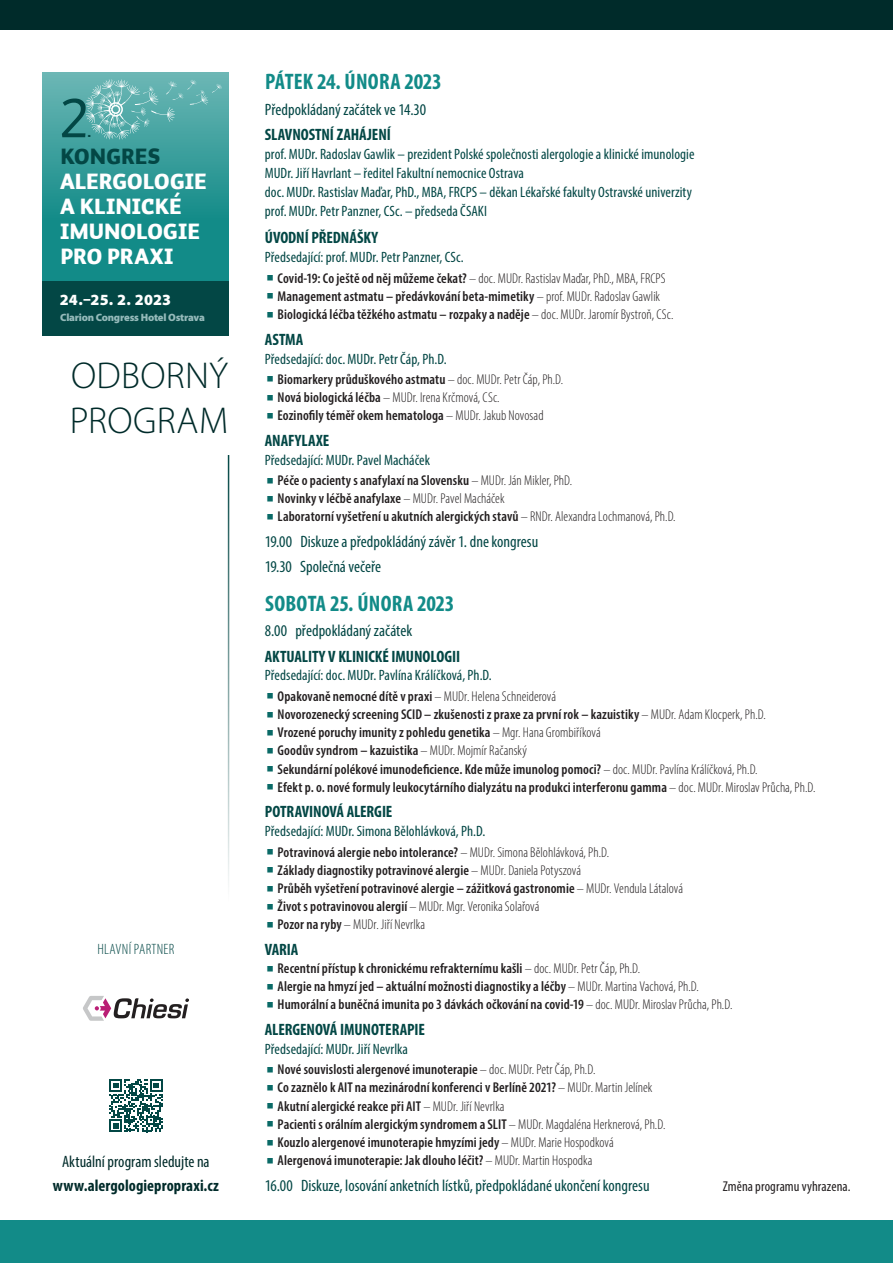
<style>
.page{position:relative;width:893px;height:1263px;background:#fff}
.page>*{position:absolute;margin:0;border:0;box-sizing:border-box;transform-origin:0 0}
.t1{font:56.25px "Auto 1 Regular LF";color:#034745}
.Title_2_Main-Color-3{font:300 37.5px/45px "Myriad Pro";letter-spacing:.01em;color:#002b2a}
._00_-_den{font:700 condensed 22.5px "Myriad Pro";letter-spacing:.01em;color:#128b88}
.t2{font:21.9px/25.2px "Auto 1 Black LF";letter-spacing:.02em;color:#fff}
._01{font:condensed 16.5px "Myriad Pro";color:#034745}
._01-2{font:700 condensed 16.5px "Myriad Pro";letter-spacing:-.005em;color:#034745}
.t3{font:700 condensed 16.5px/24px "Myriad Pro";letter-spacing:.005em;color:#002b2a;text-align:center}
.t4{font:900 15.6px "Myriad Pro";letter-spacing:.01em;color:#fff}
._02{font:condensed 15px/18.9px "Myriad Pro";letter-spacing:.005em;color:#034745}
._01-3{font:300 condensed 15px "Myriad Pro";letter-spacing:.02em;color:#034745}
.t5{font:600 condensed 14.25px "Myriad Pro";letter-spacing:.01em;color:#231f20}
.t6{font:300 condensed 14.25px "Myriad Pro";letter-spacing:.005em;color:#231f20}
._01-4{font:condensed 14.25px "Myriad Pro";letter-spacing:.005em;color:#231f20}
.t7{font:900 10.65px "Myriad Pro";letter-spacing:-.02em;color:#95baba}
.s1{font-family:"Auto 1 Regular LF";color:#034745}
.s2{color:#034745}
.s3{font-weight:400}
.s4{font-family:"Free Serif";font-weight:400;font-stretch:normal;font-size:12px;color:#0a6a67}
.s5{font-weight:600}
.s6{font-weight:300}
</style>
<div class="page">
<div style="left:0;top:1220px;width:893px;height:43px;background:#128b88"></div>
<div style="left:0;top:0;width:893px;height:30px;background:#002b2a"></div>
<div style="left:43px;top:72px;width:186px;height:263px;background:#128b88"></div>
<div style="left:43px;top:72px;width:186px;height:150px;background:linear-gradient(to bottom,#6db7b5,#138b88)"></div>
<div style="left:43px;top:281px;width:186px;height:54px;background:#034745"></div>
<svg style="left:86px;top:79px;width:136px;height:60px;background:#65b3b1"></svg>
<hr style="left:228px;top:455px;width:1px;height:449px;background:#034745">
<svg style="left:109px;top:1079px;width:54px;height:53px"></svg>
<svg style="left:83px;top:996px;width:106px;height:25px"></svg>
<p class="t1" style="left:60px;top:83px;width:30px">2</p>
<p class="t2" style="left:60px;top:118px;width:148px;text-indent:27px"><span class="s1">.<br></span><span class="s2">KONGRES<br></span>ALERGOLOGIE<br>A KLINICKÉ<br>IMUNOLOGIE<br>PRO PRAXI</p>
<p class="t4" style="left:60px;top:290px;width:113px">24.–25. 2. 2023</p>
<p class="t7" style="left:60px;top:310px;width:146px">Clarion Congress Hotel Ostrava</p>
<p class="Title_2_Main-Color-3" style="left:70px;top:353px;width:160px">ODBORNÝ<br>PROGRAM</p>
<p class="_01-3" style="left:97px;top:940px;width:79px">HLAVNÍ PARTNER</p>
<p class="t3" style="left:53px;top:1149px;width:167px"><span class="s3">Aktuální program sledujte na </span>www.alergologiepropraxi.cz</p>
<p class="_00_-_den" style="left:265px;top:68px;width:178px">PÁTEK 24. ÚNORA 2023</p>
<p class="_01" style="left:265px;top:99px;width:163px">Předpokládaný začátek ve 14.30</p>
<p class="_01-2" style="left:265px;top:124px;width:128px">SLAVNOSTNÍ ZAHÁJENÍ</p>
<p class="_02" style="left:265px;top:144px;width:431px">prof. MUDr. Radoslav Gawlik – prezident Polské společnosti alergologie a klinické imunologie MUDr. Jiří Havrlant – ředitel Fakultní nemocnice Ostrava<br>doc. MUDr. Rastislav Maďar, PhD., MBA, FRCPS – děkan Lékařské fakulty Ostravské univerzity prof. MUDr. Petr Panzner, CSc. – předseda ČSAKI</p>
<p class="_01-2" style="left:265px;top:228px;width:115px">ÚVODNÍ PŘEDNÁŠKY</p>
<p class="_02" style="left:265px;top:248px;width:200px">Předsedající: prof. MUDr. Petr Panzner, CSc.</p>
<p class="t6" style="left:267px;top:270px;width:400px"><span class="s4">◼</span> <span class="s5">Covid-19: Co ještě od něj můžeme čekat?</span> – doc. MUDr. Rastislav Maďar, PhD., MBA, FRCPS</p>
<p class="t5" style="left:267px;top:287px;width:395px"><span class="s4">◼</span> Management astmatu – předávkování beta-‑mimetiky <span class="s6">– prof. MUDr. Radoslav Gawlik</span></p>
<p class="t5" style="left:267px;top:306px;width:408px"><span class="s4">◼</span> Biologická léčba těžkého astmatu – rozpaky a naděje <span class="s6">– doc. MUDr. Jaromír Bystroň, CSc.</span></p>
<p class="_01-2" style="left:265px;top:329px;width:40px">ASTMA</p>
<p class="_02" style="left:265px;top:349px;width:183px">Předsedající: doc. MUDr. Petr Čáp, Ph.D.</p>
<p class="t5" style="left:267px;top:370px;width:298px"><span class="s4">◼</span> Biomarkery průduškového astmatu <span class="s6">– doc. MUDr. Petr Čáp, Ph.D.</span></p>
<p class="t6" style="left:267px;top:389px;width:234px"><span class="s4">◼</span> <span class="s5">Nová biologická léčba</span> – MUDr. Irena Krčmová, CSc.</p>
<p class="t5" style="left:267px;top:407px;width:278px"><span class="s4">◼</span> Eozinofily téměř okem hematologa <span class="s6">– MUDr. Jakub Novosad</span></p>
<p class="_01-2" style="left:265px;top:430px;width:66px">ANAFYLAXE</p>
<p class="_02" style="left:265px;top:450px;width:167px">Předsedající: MUDr. Pavel Macháček</p>
<p class="t5" style="left:267px;top:472px;width:307px"><span class="s4">◼</span> Péče o pacienty s anafylaxí na Slovensku <span class="s6">– MUDr. Ján Mikler, PhD.</span></p>
<p class="t5" style="left:267px;top:490px;width:239px"><span class="s4">◼</span> Novinky v léčbě anafylaxe <span class="s6">– MUDr. Pavel Macháček</span></p>
<p class="t5" style="left:267px;top:508px;width:410px"><span class="s4">◼</span> Laboratorní vyšetření u akutních alergických stavů <span class="s6">– RNDr. Alexandra Lochmanová, Ph.D.</span></p>
<p class="_01" style="left:265px;top:531px;width:275px">19.00 Diskuze a předpokládáný závěr 1. dne kongresu</p>
<p class="_01" style="left:265px;top:557px;width:118px">19.30 Společná večeře</p>
<p class="_00_-_den" style="left:265px;top:589px;width:191px">SOBOTA 25. ÚNORA 2023</p>
<p class="_01" style="left:265px;top:621px;width:149px">8.00 předpokládaný začátek</p>
<p class="_01-2" style="left:265px;top:646px;width:197px">AKTUALITY V KLINICKÉ IMUNOLOGII</p>
<p class="_02" style="left:265px;top:666px;width:228px">Předsedající: doc. MUDr. Pavlína Králíčková, Ph.D.</p>
<p class="t5" style="left:267px;top:687px;width:291px"><span class="s4">◼</span> Opakovaně nemocné dítě v praxi <span class="s6">– MUDr. Helena Schneiderová</span></p>
<p class="t5" style="left:267px;top:705px;width:500px"><span class="s4">◼</span> Novorozenecký screening SCID – zkušenosti z praxe za první rok – kazuistiky <span class="s6">– MUDr. Adam Klocperk, Ph.D.</span></p>
<p class="t5" style="left:267px;top:724px;width:335px"><span class="s4">◼</span> Vrozené poruchy imunity z pohledu genetika <span class="s6">– Mgr. Hana Grombiříková</span></p>
<p class="t5" style="left:267px;top:742px;width:261px"><span class="s4">◼</span> Goodův syndrom – kazuistika <span class="s6">– MUDr. Mojmír Račanský</span></p>
<p class="t5" style="left:267px;top:760px;width:492px"><span class="s4">◼</span> Sekundární polékové imunodeficience. Kde může imunolog pomoci? <span class="s6">– doc. MUDr. Pavlína Králíčková, Ph.D.</span></p>
<p class="t5" style="left:267px;top:778px;width:550px"><span class="s4">◼</span> Efekt p. o. nové formuly leukocytárního dialyzátu na produkci interferonu gamma <span class="s6">– doc. MUDr. Miroslav Průcha, Ph.D.</span></p>
<p class="_01-2" style="left:265px;top:801px;width:129px">POTRAVINOVÁ ALERGIE</p>
<p class="_02" style="left:265px;top:822px;width:222px">Předsedající: MUDr. Simona Bělohlávková, Ph.D.</p>
<p class="t5" style="left:267px;top:843px;width:344px"><span class="s4">◼</span> Potravinová alergie nebo intolerance? <span class="s6">– MUDr. Simona Bělohlávková, Ph.D.</span></p>
<p class="t5" style="left:267px;top:861px;width:316px"><span class="s4">◼</span> Základy diagnostiky potravinové alergie <span class="s6">– MUDr. Daniela Potyszová</span></p>
<p class="t5" style="left:267px;top:879px;width:418px"><span class="s4">◼</span> Průběh vyšetření potravinové alergie – zážitková gastronomie <span class="s6">– MUDr. Vendula Látalová</span></p>
<p class="t6" style="left:267px;top:898px;width:274px"><span class="s4">◼</span> <span class="s5">Život s potravinovou alergií</span> – MUDr. Mgr. Veronika Solařová</p>
<p class="t6" style="left:267px;top:916px;width:160px"><span class="s4">◼</span> <span class="s5">Pozor na ryby</span> – MUDr. Jiří Nevrlka</p>
<p class="_01-2" style="left:265px;top:939px;width:35px">VARIA</p>
<p class="t5" style="left:267px;top:959px;width:375px"><span class="s4">◼</span> Recentní přístup k chronickému refrakternímu kašli <span class="s6">– doc. MUDr. Petr Čáp, Ph.D.</span></p>
<p class="t5" style="left:267px;top:978px;width:433px"><span class="s4">◼</span> Alergie na hmyzí jed – aktuální možnosti diagnostiky a léčby <span class="s6">– MUDr. Martina Vachová, Ph.D.</span></p>
<p class="t5" style="left:267px;top:996px;width:467px"><span class="s4">◼</span> Humorální a buněčná imunita po 3 dávkách očkování na covid-19 <span class="s6">– doc. MUDr. Miroslav Průcha, Ph.D.</span></p>
<p class="_01-2" style="left:265px;top:1019px;width:162px">ALERGENOVÁ IMUNOTERAPIE</p>
<p class="_02" style="left:265px;top:1039px;width:145px">Předsedající: MUDr. Jiří Nevrlka</p>
<p class="t5" style="left:267px;top:1061px;width:330px"><span class="s4">◼</span> Nové souvislosti alergenové imunoterapie <span class="s6">– doc. MUDr. Petr Čáp, Ph.D.</span></p>
<p class="t5" style="left:267px;top:1079px;width:387px"><span class="s4">◼</span> Co zaznělo k AIT na mezinárodní konferenci v Berlíně 2021? <span class="s6">– MUDr. Martin Jelínek</span></p>
<p class="t5" style="left:267px;top:1097px;width:239px"><span class="s4">◼</span> Akutní alergické reakce při AIT <span class="s6">– MUDr. Jiří Nevrlka</span></p>
<p class="t5" style="left:267px;top:1115px;width:400px"><span class="s4">◼</span> Pacienti s orálním alergickým syndromem a SLIT <span class="s6">– MUDr. Magdaléna Herknerová, Ph.D.</span></p>
<p class="t5" style="left:267px;top:1133px;width:348px"><span class="s4">◼</span> Kouzlo alergenové imunoterapie hmyzími jedy <span class="s6">– MUDr. Marie Hospodková</span></p>
<p class="t5" style="left:267px;top:1152px;width:327px"><span class="s4">◼</span> Alergenová imunoterapie: Jak dlouho léčit? <span class="s6">– MUDr. Martin Hospodka</span></p>
<p class="_01" style="left:265px;top:1175px;width:386px">16.00 Diskuze, losování anketních lístků, předpokládané ukončení kongresu</p>
<p class="_01-4" style="left:723px;top:1177px;width:129px">Změna programu vyhrazena.</p>
</div>
